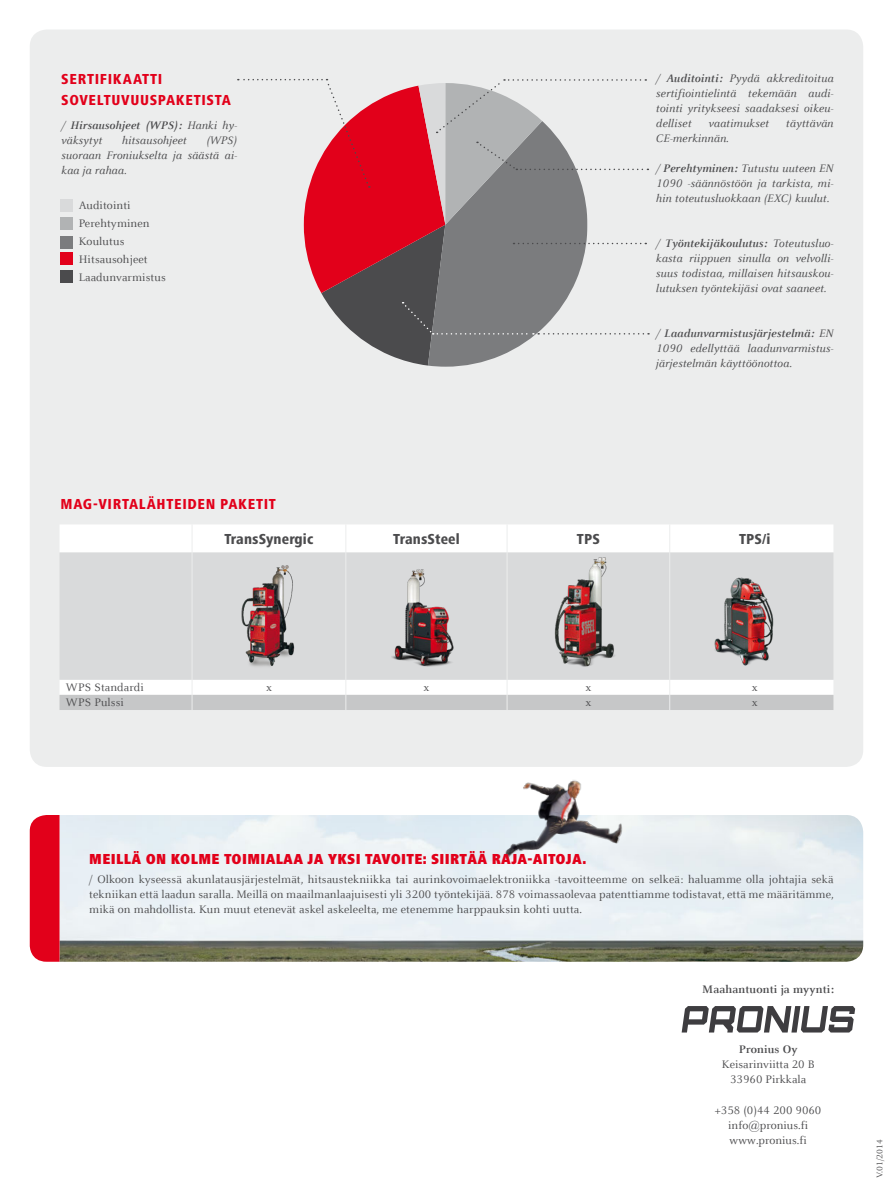
<style>
.page{position:relative;width:893px;height:1191px;background:#fff}
.page>*{position:absolute;margin:0;border:0;box-sizing:border-box;transform-origin:0 0}
.Zwischenheadline_rot{font:800 condensed 15px "Frutiger Next LTW1 G";letter-spacing:.045em;color:#e2001a}
._10_14_LW20_Frut_bla{font:900 condensed 15px "Frutiger Next LTW1 G";letter-spacing:.02em;color:#e2001a}
.Zwischenheadline_gra{font:800 condensed 15px "Frutiger Next LTW1 G";letter-spacing:.01em;color:#4b4b4d}
.Bildunterschrift{font:italic 12px/15px "Celeste Offc Pro";letter-spacing:.01em;color:#4b4b4d;text-align:justify}
._8_10_LW10_Celeste_r{font:12px/15px "Celeste Offc Pro";letter-spacing:.01em;color:#4b4b4d;text-align:justify}
.Text_Adresse_REG{font:12px "Celeste Offc Pro";color:#4b4b4d}
.Bildunterschrift-2{font:italic 700 12px/15px "Celeste Offc Pro";letter-spacing:.005em;color:#4b4b4d}
.Text_Adresse_BOLD{font:700 12px "Celeste Offc Pro";letter-spacing:.01em;color:#4b4b4d}
._8_10_LW10_Celeste_r-2{font:9px "Celeste Offc Pro";letter-spacing:.01em;color:#4b4b4d}
.s1{font-weight:400}
.s2{font-weight:700}
</style>
<div class="page">
<div style="left:30px;top:30px;width:833px;height:737px;background:#eceded;border-radius:17px"></div>
<img style="left:60px;top:815px;width:803px;height:146px">
<div style="left:30px;top:815px;width:30px;height:146px;background:#e2001a"></div>
<img style="left:503px;top:780px;width:124px;height:85px">
<svg style="left:682px;top:1006px;width:173px;height:26px"></svg>
<svg style="left:238px;top:79px;width:411px;height:288px"></svg>
<div style="left:60px;top:252px;width:13px;height:13px;background:#e2001a"></div>
<div style="left:60px;top:270px;width:13px;height:13px;background:#4b4b4d"></div>
<div style="left:60px;top:199px;width:13px;height:12px;background:#d9dadb"></div>
<div style="left:60px;top:217px;width:13px;height:12px;background:#b1b3b4"></div>
<div style="left:60px;top:236px;width:13px;height:12px;background:#7b7c7e"></div>
<div style="left:60px;top:525px;width:773px;height:27px;background:#fff"></div>
<div style="left:60px;top:553px;width:773px;height:126px;background:#d9dadb"></div>
<svg style="left:192px;top:525px;width:1px;height:27px"></svg>
<svg style="left:345px;top:525px;width:1px;height:27px"></svg>
<svg style="left:507px;top:525px;width:1px;height:27px"></svg>
<svg style="left:669px;top:525px;width:1px;height:27px"></svg>
<hr style="left:192px;top:552px;width:1px;height:127px;background:#eceded">
<hr style="left:345px;top:552px;width:1px;height:127px;background:#eceded">
<hr style="left:507px;top:552px;width:1px;height:127px;background:#eceded">
<hr style="left:669px;top:552px;width:1px;height:127px;background:#eceded">
<svg style="left:60px;top:679px;width:773px;height:31px;background:#e2e2e3"></svg>
<img style="left:392px;top:566px;width:70px;height:102px">
<img style="left:233px;top:557px;width:68px;height:119px">
<img style="left:550px;top:550px;width:74px;height:123px">
<img style="left:708px;top:574px;width:71px;height:97px">
<p class="Zwischenheadline_rot" style="left:61px;top:71px;width:103px">SERTIFIKAATTI</p>
<p class="Zwischenheadline_rot" style="left:61px;top:92px;width:171px">SOVELTUVUUSPAKETISTA</p>
<p class="Bildunterschrift-2" style="left:61px;top:118px;width:177px"><span class="s1">/</span> Hirsausohjeet (WPS): <span class="s1">Hanki hy&shy;väksytyt</span></p>
<p class="Bildunterschrift" style="left:122px;top:133px;width:66px">hitsausohjeet</p>
<p class="Bildunterschrift" style="left:61px;top:133px;width:177px;text-indent:145px">(WPS) suoraan Froniukselta ja säästä ai&shy;kaa ja rahaa.</p>
<p class="_8_10_LW10_Celeste_r" style="left:79px;top:197px;width:53px">Auditointi</p>
<p class="_8_10_LW10_Celeste_r" style="left:79px;top:215px;width:72px">Perehtyminen</p>
<p class="_8_10_LW10_Celeste_r" style="left:79px;top:233px;width:47px">Koulutus</p>
<p class="_8_10_LW10_Celeste_r" style="left:79px;top:251px;width:71px">Hitsausohjeet</p>
<p class="_8_10_LW10_Celeste_r" style="left:79px;top:269px;width:89px">Laadunvarmistus</p>
<p class="Bildunterschrift" style="left:656px;top:71px;width:179px">/ <span class="s2">Auditointi:</span> Pyydä akkreditoitua sertifiointielintä tekemään audi&shy;tointi yritykseesi saadaksesi oikeu&shy;delliset</p>
<p class="Bildunterschrift" style="left:708px;top:116px;width:62px">vaatimukset</p>
<p class="Bildunterschrift" style="left:786px;top:116px;width:49px">täyttävän</p>
<p class="Bildunterschrift" style="left:656px;top:131px;width:74px">CE-merkinnän.</p>
<p class="Bildunterschrift" style="left:656px;top:161px;width:179px">/ <span class="s2">Perehtyminen:</span> Tutustu uuteen EN 1090 -säännöstöön ja tarkista, mi&shy;hin toteutusluokkaan (EXC) kuulut.</p>
<p class="Bildunterschrift" style="left:656px;top:236px;width:179px">/ <span class="s2">Työntekijäkoulutus:</span> Toteutusluo&shy;kasta riippuen sinulla on velvolli&shy;suus todistaa, millaisen hitsauskou&shy;lutuksen työntekijäsi ovat saaneet.</p>
<p class="Bildunterschrift" style="left:656px;top:326px;width:179px">/ <span class="s2">Laadunvarmistusjärjestelmä:</span> EN 1090 edellyttää laadunvarmistus&shy;järjestelmän käyttöönottoa.</p>
<p class="Zwischenheadline_rot" style="left:61px;top:495px;width:217px">MAG-VIRTALÄHTEIDEN PAKETIT</p>
<p class="Zwischenheadline_gra" style="left:224px;top:530px;width:90px">TransSynergic</p>
<p class="Zwischenheadline_gra" style="left:393px;top:530px;width:68px">TransSteel</p>
<p class="Zwischenheadline_gra" style="left:577px;top:530px;width:24px">TPS</p>
<p class="Zwischenheadline_gra" style="left:739px;top:530px;width:33px">TPS/i</p>
<p class="_8_10_LW10_Celeste_r" style="left:66px;top:679px;width:79px">WPS Standardi</p>
<p class="_8_10_LW10_Celeste_r" style="left:266px;top:679px;width:7px">x</p>
<p class="_8_10_LW10_Celeste_r" style="left:423px;top:679px;width:7px">x</p>
<p class="_8_10_LW10_Celeste_r" style="left:585px;top:679px;width:7px">x</p>
<p class="_8_10_LW10_Celeste_r" style="left:752px;top:679px;width:7px">x</p>
<p class="_8_10_LW10_Celeste_r" style="left:66px;top:694px;width:60px">WPS Pulssi</p>
<p class="_8_10_LW10_Celeste_r" style="left:585px;top:694px;width:7px">x</p>
<p class="_8_10_LW10_Celeste_r" style="left:752px;top:694px;width:7px">x</p>
<p class="_10_14_LW20_Frut_bla" style="left:89px;top:850px;width:498px">MEILLÄ ON KOLME TOIMIALAA JA YKSI TAVOITE: SIIRTÄÄ RAJA-AITOJA.</p>
<p class="_8_10_LW10_Celeste_r" style="left:89px;top:871px;width:746px">/ Olkoon kyseessä akunlatausjärjestelmät, hitsaustekniikka tai aurinkovoimaelektroniikka -tavoitteemme on selkeä: haluamme olla johtajia sekä tekniikan että laadun saralla. Meillä on maailmanlaajuisesti yli 3200 työntekijää. 878 voimassaolevaa patenttiamme todistavat, että me määritämme, mikä on mahdollista. Kun muut etenevät askel askeleelta, me etenemme harppauksin kohti uutta.</p>
<p class="Text_Adresse_BOLD" style="left:702px;top:982px;width:134px">Maahantuonti ja myynti:</p>
<p class="Text_Adresse_BOLD" style="left:739px;top:1042px;width:60px">Pronius Oy</p>
<p class="Text_Adresse_REG" style="left:722px;top:1057px;width:94px">Keisarinviitta 20 B</p>
<p class="Text_Adresse_REG" style="left:730px;top:1072px;width:78px">33960 Pirkkala</p>
<p class="Text_Adresse_REG" style="left:715px;top:1102px;width:108px">+358 (0)44 200 9060</p>
<p class="Text_Adresse_REG" style="left:728px;top:1117px;width:81px">info@pronius.fi</p>
<p class="Text_Adresse_REG" style="left:729px;top:1132px;width:79px">www.pronius.fi</p>
<p class="_8_10_LW10_Celeste_r-2" style="left:874px;top:1178px;width:41px;rotate:-90deg">V.01/2014</p>
</div>
